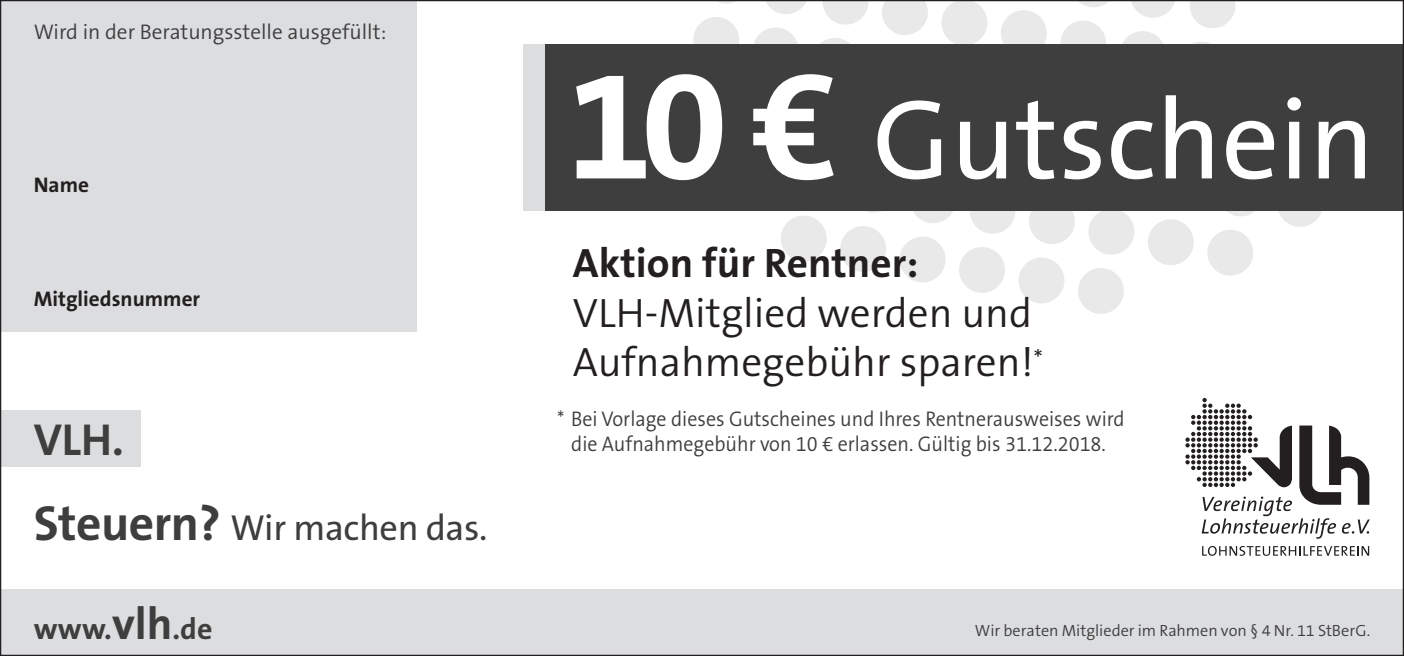
<style>
.page{position:relative;width:1404px;height:656px;background:#fff}
.page>*{position:absolute;margin:0;border:0;box-sizing:border-box;transform-origin:0 0}
.t1{font:113.75px "The Sans B5 Plain";color:#fff}
.t2{font:700 45px "The Sans B7";color:#3e3e3f}
.t3{font:300 41.25px/49.5px "The Sans B4";color:#231f20}
.t4{font:700 41.25px "The Sans B7";color:#231f20}
.t5{font:36.25px "The Sans B5 Plain";letter-spacing:-.01em;color:#3e3e3f}
.t6{font:700 30px "The Sans B7";color:#3e3e3f}
.t7{font:300 21.25px/25px "The Sans B4";color:#3e3e3f;text-align:center;scale:.94 1}
.t8{font:300 21.25px "The Sans B4";color:#3e3e3f}
.t9{font:700 21.25px "The Sans B7";color:#231f20}
.t10{font:300 16.25px "The Sans B4";letter-spacing:-.005em;color:#3e3e3f}
.s1{font-family:"The Sans B7";font-weight:700;font-size:49.5px}
.s2{font-size:45px}
.s3{font-family:"The Sans B7";font-weight:700;font-size:157.5px}
</style>
<div class="page">
<svg style="left:681px;top:2px;width:720px;height:312px"></svg>
<div style="left:544px;top:44px;width:859px;height:166px;background:#3e3e3f"></div>
<div style="left:1px;top:589px;width:1401px;height:67px;background:#dcdddf"></div>
<svg style="left:1185px;top:398px;width:184px;height:140px"></svg>
<svg style="left:1202px;top:546px;width:166px;height:10px"></svg>
<div style="left:0;top:0;width:416px;height:332px;background:#dcdddf"></div>
<div style="left:0;top:410px;width:140px;height:57px;background:#dcdddf"></div>
<div style="left:523px;top:44px;width:21px;height:166px;background:#dcdddf"></div>
<p class="t8" style="left:34px;top:20px;width:354px">Wird in der Beratungsstelle ausgefüllt:</p>
<p class="t9" style="left:34px;top:173px;width:57px">Name</p>
<p class="t9" style="left:34px;top:287px;width:168px">Mitgliedsnummer</p>
<h2 class="t2" style="left:34px;top:415px;width:92px">VLH.</h2>
<h3 class="t5" style="left:34px;top:508px;width:455px"><span class="s1">Steuern?</span> Wir machen das.</h3>
<h3 class="t6" style="left:34px;top:613px;width:180px">www.<span class="s2">vlh</span>.de</h3>
<h1 class="t1" style="left:566px;top:79px;width:809px"><span class="s3">10 €</span> Gutschein</h1>
<h3 class="t4" style="left:573px;top:241px;width:347px">Aktion für Rentner:</h3>
<h3 class="t3" style="left:573px;top:289px;width:471px">VLH-Mitglied werden und<br>Aufnahmegebühr sparen!<sup>*</sup></h3>
<p class="t7" style="left:557px;top:407px;width:605px">* Bei Vorlage dieses Gutscheines und Ihres Rentnerausweises wird die Aufnahmegebühr von 10 € erlassen. Gültig bis 31.12.2018.</p>
<p class="t10" style="left:974px;top:622px;width:397px">Wir beraten Mitglieder im Rahmen von § 4 Nr. 11 StBerG.</p>
</div>
